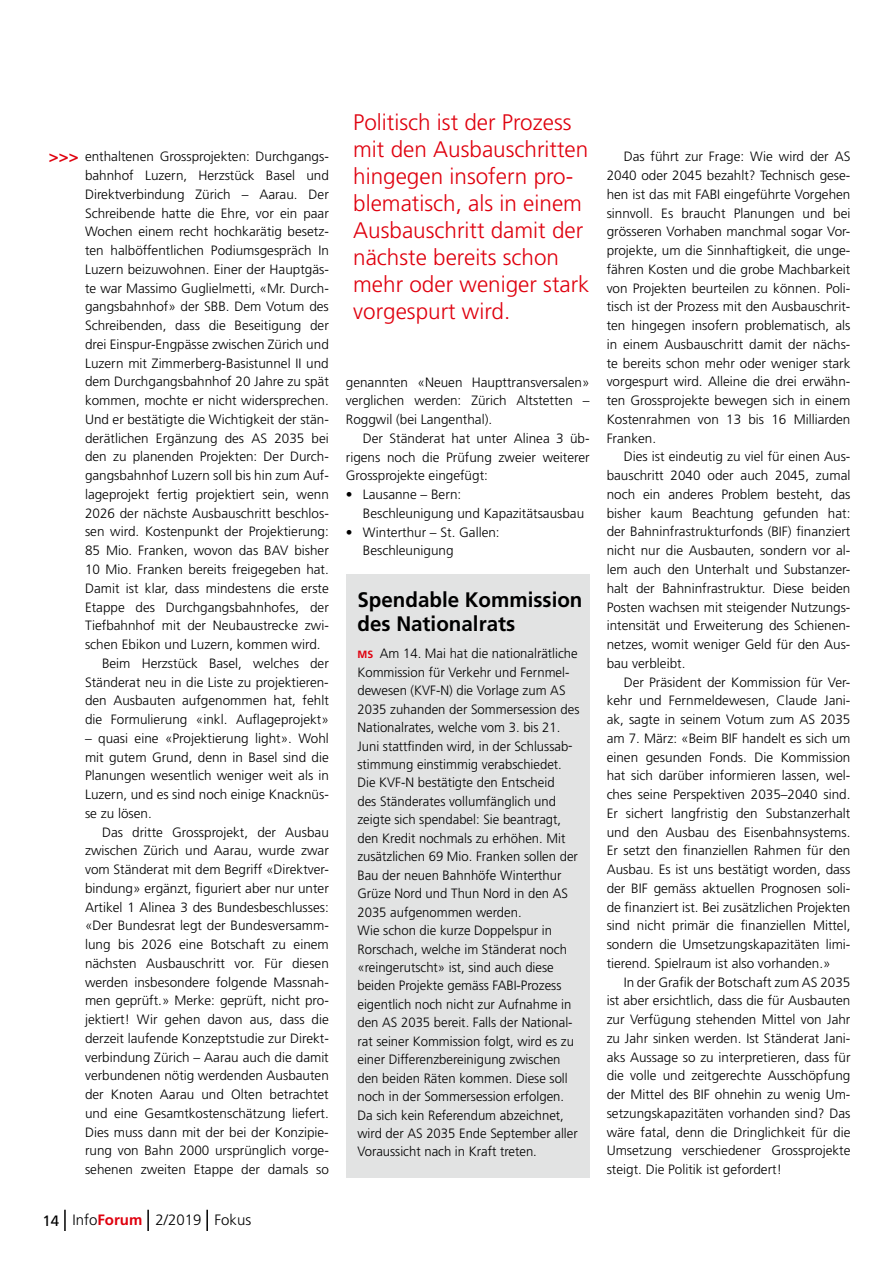
<style>
.page{position:relative;width:893px;height:1263px;background:#fff}
.page>*{position:absolute;margin:0;border:0;box-sizing:border-box;transform-origin:0 0}
.t1{font:300 22.5px/27px "Frutiger";color:#df000e}
.t2{font:700 21px/24px "Frutiger";color:#000}
.t3{font:700 16.5px "Frutiger";color:#df000e}
.t4{font:300 15px "Frutiger";color:#000}
.t5{font:300 13.5px/18.8px "Frutiger";color:#000;text-align:justify}
.s1{font-weight:400}
.s2{font-weight:700;color:#df000e}
.s3{font-weight:700;font-size:10.5px;color:#df000e}
</style>
<div class="page">
<hr style="left:64px;top:1210px;width:2px;height:21px;background:#000">
<hr style="left:147px;top:1210px;width:2px;height:21px;background:#000">
<hr style="left:206px;top:1210px;width:2px;height:21px;background:#000">
<div style="left:346px;top:574px;width:244px;height:604px;background:#e2e3e3"></div>
<p class="t5" style="left:85px;top:147px;width:245px">enthaltenen Grossprojekten: Durchgangs-</p>
<p class="t5" style="left:85px;top:166px;width:245px">bahnhof Luzern, Herzstück Basel und</p>
<p class="t5" style="left:85px;top:185px;width:245px">Direktverbindung Zürich – Aarau. Der</p>
<p class="t5" style="left:85px;top:204px;width:245px">Schreibende hatte die Ehre, vor ein paar</p>
<p class="t5" style="left:85px;top:222px;width:245px">Wochen einem recht hochkarätig besetz-</p>
<p class="t5" style="left:85px;top:241px;width:245px">ten halböffentlichen Podiumsgespräch In</p>
<p class="t5" style="left:85px;top:260px;width:245px">Luzern beizuwohnen. Einer der Hauptgäs-</p>
<p class="t5" style="left:85px;top:279px;width:245px">te war Massimo Guglielmetti, «Mr. Durch-</p>
<p class="t5" style="left:85px;top:297px;width:245px">gangsbahnhof» der SBB. Dem Votum des</p>
<p class="t5" style="left:85px;top:316px;width:245px">Schreibenden, dass die Beseitigung der</p>
<p class="t5" style="left:85px;top:335px;width:245px">drei Einspur-Engpässe zwischen Zürich und</p>
<p class="t5" style="left:85px;top:354px;width:245px">Luzern mit Zimmerberg-Basistunnel II und</p>
<p class="t5" style="left:85px;top:372px;width:245px">dem Durchgangsbahnhof 20 Jahre zu spät</p>
<p class="t5" style="left:85px;top:391px;width:243px">kommen, mochte er nicht widersprechen.</p>
<p class="t5" style="left:85px;top:410px;width:245px">Und er bestätigte die Wichtigkeit der stän-</p>
<p class="t5" style="left:85px;top:429px;width:245px">derätlichen Ergänzung des AS 2035 bei</p>
<p class="t5" style="left:85px;top:447px;width:245px">den zu planenden Projekten: Der Durch-</p>
<p class="t5" style="left:85px;top:466px;width:245px">gangsbahnhof Luzern soll bis hin zum Auf-</p>
<p class="t5" style="left:85px;top:485px;width:245px">lageprojekt fertig projektiert sein, wenn</p>
<p class="t5" style="left:85px;top:504px;width:245px">2026 der nächste Ausbauschritt beschlos-</p>
<p class="t5" style="left:85px;top:522px;width:245px">sen wird. Kostenpunkt der Projektierung:</p>
<p class="t5" style="left:85px;top:541px;width:245px">85 Mio. Franken, wovon das BAV bisher</p>
<p class="t5" style="left:85px;top:560px;width:243px">10 Mio. Franken bereits freigegeben hat.</p>
<p class="t5" style="left:85px;top:579px;width:245px">Damit ist klar, dass mindestens die erste</p>
<p class="t5" style="left:85px;top:597px;width:245px">Etappe des Durchgangsbahnhofes, der</p>
<p class="t5" style="left:85px;top:616px;width:245px">Tiefbahnhof mit der Neubaustrecke zwi-</p>
<p class="t5" style="left:85px;top:635px;width:234px">schen Ebikon und Luzern, kommen wird.</p>
<p class="t5" style="left:102px;top:654px;width:228px">Beim Herzstück Basel, welches der</p>
<p class="t5" style="left:85px;top:672px;width:245px">Ständerat neu in die Liste zu projektieren-</p>
<p class="t5" style="left:85px;top:691px;width:245px">den Ausbauten aufgenommen hat, fehlt</p>
<p class="t5" style="left:85px;top:710px;width:245px">die Formulierung «inkl. Auflageprojekt»</p>
<p class="t5" style="left:85px;top:729px;width:245px">– quasi eine «Projektierung light». Wohl mit gutem Grund, denn in Basel sind die Planungen wesentlich weniger weit als in Luzern, und es sind noch einige Knacknüs&shy;se zu lösen.</p>
<p class="t5" style="left:85px;top:822px;width:245px;text-align:left;text-indent:17px">Das dritte Grossprojekt, der Ausbau zwischen Zürich und Aarau, wurde zwar vom Ständerat mit dem Begriff «Direktver&shy;bindung» ergänzt, figuriert aber nur unter Artikel 1 Alinea 3 des Bundesbeschlusses: «Der Bundesrat legt der Bundesversamm&shy;lung bis 2026 eine Botschaft zu einem nächsten Ausbauschritt vor. Für diesen werden insbesondere folgende Massnah&shy;men geprüft. » Merke: geprüft, nicht pro&shy;jektiert! Wir gehen davon aus, dass die derzeit laufende Konzeptstudie zur Direkt&shy;verbindung Zürich – Aarau auch die damit verbundenen nötig werdenden Ausbauten der Knoten Aarau und Olten betrachtet und eine Gesamtkostenschätzung liefert.<br>Dies muss dann mit der bei der Konzipie&shy;rung von Bahn 2000 ursprünglich vorge&shy;sehenen zweiten Etappe der damals so</p>
<p class="t3" style="left:49px;top:146px;width:31px">&gt;&gt;&gt;</p>
<p class="t4" style="left:43px;top:1211px;width:210px"><span class="s1">14</span> Info<span class="s2">Forum</span> 2/2019 Fokus</p>
<h1 class="t1" style="left:353px;top:108px;width:238px">Politisch ist der Prozess mit den Ausbauschritten hingegen insofern pro&shy;blematisch, als in einem<br>Ausbauschritt damit der nächste bereits schon mehr oder weniger stark vorgespurt wird.</h1>
<p class="t5" style="left:346px;top:372px;width:245px">genannten «Neuen Haupttransversalen» verglichen werden: Zürich Altstetten – Roggwil (bei Langenthal).</p>
<p class="t5" style="left:346px;top:429px;width:245px;text-indent:17px">Der Ständerat hat unter Alinea 3 üb&shy;rigens noch die Prüfung zweier weiterer Grossprojekte eingefügt:</p>
<p class="t5" style="left:363px;top:485px;width:223px;text-indent:-17px">• Lausanne – Bern:<br>Beschleunigung und Kapazitätsausbau</p>
<p class="t5" style="left:363px;top:522px;width:138px;text-indent:-17px">• Winterthur – St. Gallen:<br>Beschleunigung</p>
<h2 class="t2" style="left:357px;top:587px;width:227px">Spendable Kommission des Nationalrats</h2>
<p class="t5" style="left:357px;top:644px;width:223px;text-align:left"><span class="s3">MS</span> Am 14. Mai hat die nationalrätliche Kommission für Verkehr und Fernmel&shy;dewesen (KVF-N) die Vorlage zum AS 2035 zuhanden der Sommersession des Nationalrates, welche vom 3. bis 21.<br>Juni stattfinden wird, in der Schlussab&shy;stimmung einstimmig verabschiedet.<br>Die KVF-N bestätigte den Entscheid<br>des Ständerates vollumfänglich und zeigte sich spendabel: Sie beantragt, den Kredit nochmals zu erhöhen. Mit zusätzlichen 69 Mio. Franken sollen der Bau der neuen Bahnhöfe Winterthur Grüze Nord und Thun Nord in den AS 2035 aufgenommen werden.<br>Wie schon die kurze Doppelspur in Rorschach, welche im Ständerat noch «reingerutscht» ist, sind auch diese beiden Projekte gemäss FABI-Prozess eigentlich noch nicht zur Aufnahme in den AS 2035 bereit. Falls der National&shy;rat seiner Kommission folgt, wird es zu einer Differenzbereinigung zwischen den beiden Räten kommen. Diese soll noch in der Sommersession erfolgen.<br>Da sich kein Referendum abzeichnet, wird der AS 2035 Ende September aller Voraussicht nach in Kraft treten.</p>
<p class="t5" style="left:607px;top:147px;width:245px;text-indent:17px">Das führt zur Frage: Wie wird der AS 2040 oder 2045 bezahlt? Technisch gese&shy;hen ist das mit FABI eingeführte Vorgehen sinnvoll. Es braucht Planungen und bei grösseren Vorhaben manchmal sogar Vor&shy;projekte, um die Sinnhaftigkeit, die unge&shy;fähren Kosten und die grobe Machbarkeit von Projekten beurteilen zu können. Poli&shy;tisch ist der Prozess mit den Ausbauschrit&shy;ten hingegen insofern problematisch, als in einem Ausbauschritt damit der nächs&shy;te bereits schon mehr oder weniger stark vorgespurt wird. Alleine die drei erwähn&shy;ten Grossprojekte bewegen sich in einem Kostenrahmen von 13 bis 16 Milliarden Franken.</p>
<p class="t5" style="left:607px;top:447px;width:245px;text-indent:17px">Dies ist eindeutig zu viel für einen Aus&shy;bauschritt 2040 oder auch 2045, zumal noch ein anderes Problem besteht, das bisher kaum Beachtung gefunden hat: der Bahninfrastrukturfonds (BIF) finanziert nicht nur die Ausbauten, sondern vor al&shy;lem auch den Unterhalt und Substanzer&shy;halt der Bahninfrastruktur. Diese beiden Posten wachsen mit steigender Nutzungs&shy;intensität und Erweiterung des Schienen&shy;netzes, womit weniger Geld für den Aus&shy;bau verbleibt.</p>
<p class="t5" style="left:607px;top:672px;width:245px;text-align:left;text-indent:17px">Der Präsident der Kommission für Ver&shy;kehr und Fernmeldewesen, Claude Jani&shy;ak, sagte in seinem Votum zum AS 2035 am 7. März: «Beim BIF handelt es sich um einen gesunden Fonds. Die Kommission hat sich darüber informieren lassen, wel&shy;ches seine Perspektiven 2035–2040 sind.<br>Er sichert langfristig den Substanzerhalt und den Ausbau des Eisenbahnsystems.<br>Er setzt den finanziellen Rahmen für den Ausbau. Es ist uns bestätigt worden, dass der BIF gemäss aktuellen Prognosen soli&shy;de finanziert ist. Bei zusätzlichen Projekten sind nicht primär die finanziellen Mittel, sondern die Umsetzungskapazitäten limi&shy;tierend. Spielraum ist also vorhanden. »</p>
<p class="t5" style="left:607px;top:972px;width:245px;text-indent:17px">In der Grafik der Botschaft zum AS 2035 ist aber ersichtlich, dass die für Ausbauten zur Verfügung stehenden Mittel von Jahr zu Jahr sinken werden. Ist Ständerat Jani&shy;aks Aussage so zu interpretieren, dass für die volle und zeitgerechte Ausschöpfung der Mittel des BIF ohnehin zu wenig Um&shy;setzungskapazitäten vorhanden sind? Das wäre fatal, denn die Dringlichkeit für die Umsetzung verschiedener Grossprojekte steigt. Die Politik ist gefordert!</p>
</div>
